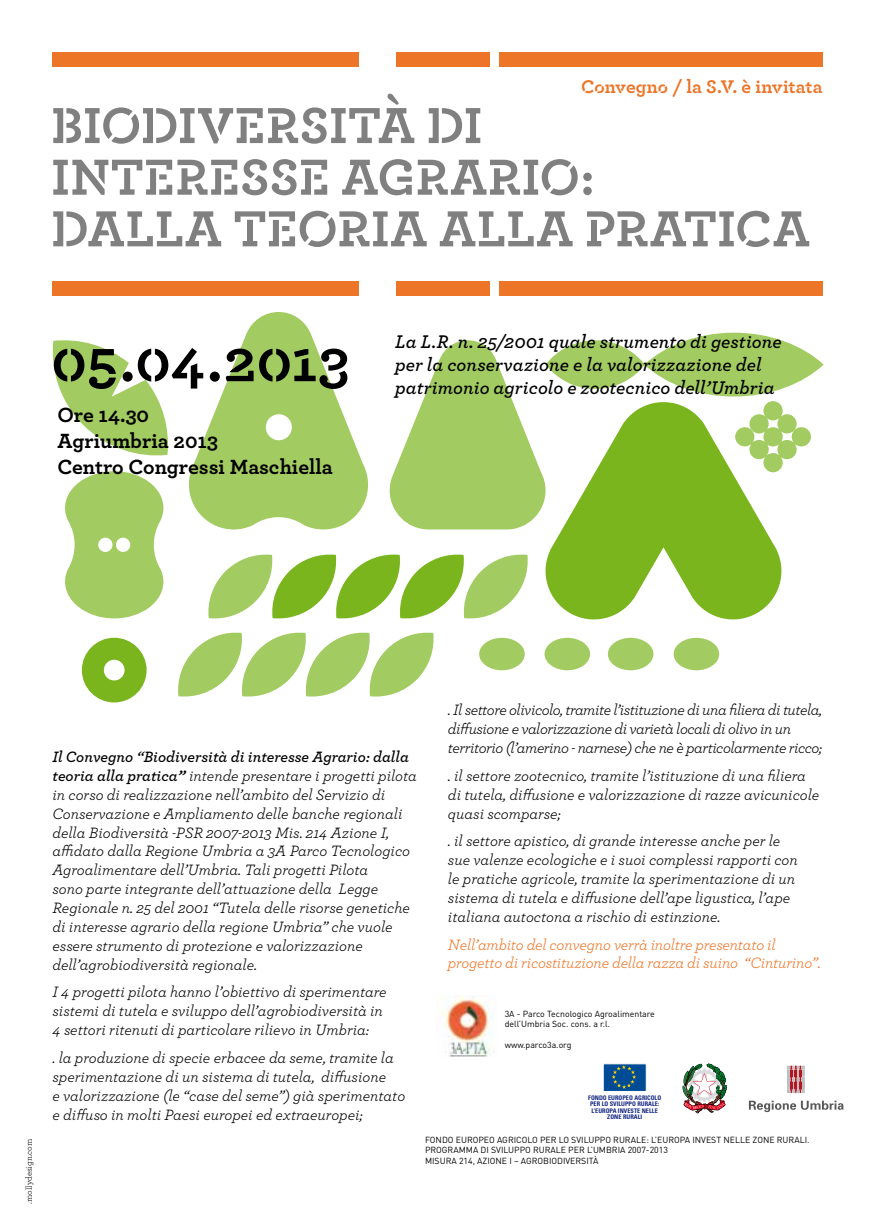
<style>
.page{position:relative;width:875px;height:1225px;background:#fff}
.page>*{position:absolute;margin:0;border:0;box-sizing:border-box;transform-origin:0 0}
.t1{font:700 61.25px "Archer Stencil";color:#000}
.t2{font:700 53.2px/51.6px "Archer Stencil";letter-spacing:.01em;color:#808080}
.t3{font:700 21.53px/25.9px "Archer";color:#000}
.t4{font:italic 600 19.25px/23.1px "Archer";color:#000}
.t5{font:700 19.25px "Archer Stencil";color:#ec7527}
.t6{font:italic 15.75px/18.9px "Archer";color:#000}
.t7{font:italic 15.75px/18.9px "Archer";letter-spacing:-.03em;color:#000}
.t8{font:italic 15.75px/18.9px "Archer";letter-spacing:-.01em;color:#ec7527}
.t9{font:8.75px/10.5px "DIN Pro";color:#000}
.t10{font:8.75px "Archer";color:#000}
.t11{font:700 condensed 6.3px/6.6px "Univers LT";color:#162983;text-align:center}
.s1{font-weight:600}
.s2{font-weight:700}
</style>
<div class="page">
<svg style="left:390px;top:340px;width:156px;height:190px"></svg>
<svg style="left:189px;top:312px;width:179px;height:218px"></svg>
<svg style="left:769px;top:401px;width:42px;height:59px"></svg>
<svg style="left:65px;top:471px;width:98px;height:147px"></svg>
<svg style="left:644px;top:333px;width:180px;height:64px;background:#add174"></svg>
<svg style="left:546px;top:340px;width:99px;height:49px;background:#add173"></svg>
<svg style="left:178px;top:632px;width:256px;height:65px"></svg>
<svg style="left:52px;top:340px;width:116px;height:116px"></svg>
<div style="left:479px;top:638px;width:46px;height:32px;background:#a2cb61;border-radius:50%"></div>
<div style="left:545px;top:638px;width:45px;height:32px;background:#a2cb61;border-radius:50%"></div>
<div style="left:608px;top:638px;width:45px;height:32px;background:#a2cb61;border-radius:50%"></div>
<div style="left:674px;top:638px;width:45px;height:32px;background:#a2cb61;border-radius:50%"></div>
<img style="left:440px;top:996px;width:54px;height:61px">
<div style="left:52px;top:52px;width:307px;height:15px;background:#ec7527"></div>
<div style="left:396px;top:52px;width:93px;height:15px;background:#ec7527"></div>
<div style="left:499px;top:52px;width:323px;height:15px;background:#ec7527"></div>
<div style="left:52px;top:281px;width:307px;height:15px;background:#ec7527"></div>
<div style="left:499px;top:281px;width:323px;height:15px;background:#ec7527"></div>
<div style="left:396px;top:281px;width:93px;height:15px;background:#ec7527"></div>
<svg style="left:540px;top:402px;width:247px;height:218px;fill:#7ab51d"></svg>
<svg style="left:82px;top:638px;width:65px;height:64px"></svg>
<svg style="left:208px;top:554px;width:320px;height:65px"></svg>
<svg style="left:749px;top:1101px;width:94px;height:11px"></svg>
<svg style="left:787px;top:1066px;width:18px;height:27px"></svg>
<svg style="left:683px;top:1063px;width:44px;height:50px"></svg>
<div style="left:603px;top:1063px;width:44px;height:29px;background:#004b95;border:1px solid #fff"></div>
<svg style="left:612px;top:1065px;width:24px;height:24px"></svg>
<p class="t5" style="left:581px;top:71px;width:243px">CONVEGNO / LA S.V. È INVITATA</p>
<h2 class="t2" style="left:51px;top:96px;width:750px">BIODIVERSITÀ DI<br>INTERESSE AGRARIO:<br>DALLA TEORIA ALLA PRATICA</h2>
<h1 class="t1" style="left:51px;top:312px;width:299px">05.04.2013</h1>
<h3 class="t3" style="left:57px;top:401px;width:277px">Ore 14.30<br>Agriumbria 2013<br>Centro Congressi Maschiella</h3>
<p class="t4" style="left:395px;top:328px;width:388px">La L.R. n. 25/2001 quale strumento di gestione per la conservazione e la valorizzazione del patrimonio agricolo e zootecnico dell’Umbria</p>
<p class="t10" style="left:23px;top:1204px;width:66px;rotate:-90deg">.mollydesign.com</p>
<p class="t6" style="left:52px;top:746px;width:366px"><span class="s1">Il Convegno “Biodiversità di interesse Agrario: dalla teoria alla pratica</span><span class="s2">”</span> intende presentare i progetti pilota in corso di realizzazione nell’ambito del Servizio di Conservazione e Ampliamento delle banche regionali della Biodiversità -PSR 2007-2013 Mis. 214 Azione I, affidato dalla Regione Umbria a 3A Parco Tecnologico Agroalimentare dell’Umbria. Tali progetti Pilota<br>sono parte integrante dell’attuazione della Legge Regionale n. 25 del 2001 “Tutela delle risorse genetiche di interesse agrario della regione Umbria” che vuole essere strumento di protezione e valorizzazione dell’agrobiodiversità regionale.</p>
<p class="t6" style="left:52px;top:982px;width:336px">I 4 progetti pilota hanno l’obiettivo di sperimentare sistemi di tutela e sviluppo dell’agrobiodiversità in<br>4 settori ritenuti di particolare rilievo in Umbria:</p>
<p class="t6" style="left:52px;top:1047px;width:354px">. la produzione di specie erbacee da seme, tramite la sperimentazione di un sistema di tutela, diffusione<br>e valorizzazione (le “case del seme”) già sperimentato e diffuso in molti Paesi europei ed extraeuropei;</p>
<p class="t7" style="left:448px;top:700px;width:376px">. Il settore olivicolo, tramite l’istituzione di una filiera di tutela, diffusione e valorizzazione di varietà locali di olivo in un territorio (l’amerino - narnese) che ne è particolarmente ricco;</p>
<p class="t6" style="left:448px;top:765px;width:373px">. il settore zootecnico, tramite l’istituzione di una filiera di tutela, diffusione e valorizzazione di razze avicunicole quasi scomparse;</p>
<p class="t6" style="left:448px;top:831px;width:351px">. il settore apistico, di grande interesse anche per le sue valenze ecologiche e i suoi complessi rapporti con le pratiche agricole, tramite la sperimentazione di un sistema di tutela e diffusione dell’ape ligustica, l’ape italiana autoctona a rischio di estinzione.</p>
<p class="t8" style="left:448px;top:934px;width:374px">Nell’ambito del convegno verrà inoltre presentato il progetto di ricostituzione della razza di suino “Cinturino”.</p>
<p class="t9" style="left:505px;top:1008px;width:152px">3A - Parco Tecnologico Agroalimentare dell’Umbria Soc. cons. a r.l.</p>
<p class="t9" style="left:505px;top:1039px;width:68px">www.parco3a.org</p>
<p class="t11" style="left:588px;top:1094px;width:75px">FONDO EUROPEO AGRICOLO<br>PER LO SVILUPPO RURALE:<br>L’EUROPA INVESTE NELLE<br>ZONE RURALI</p>
<p class="t9" style="left:425px;top:1134px;width:386px">FONDO EUROPEO AGRICOLO PER LO SVILUPPO RURALE: L’EUROPA INVEST NELLE ZONE RURALI.<br>PROGRAMMA DI SVILUPPO RURALE PER L’UMBRIA 2007-2013<br>MISURA 214, AZIONE I – AGROBIODIVERSITÀ</p>
</div>
